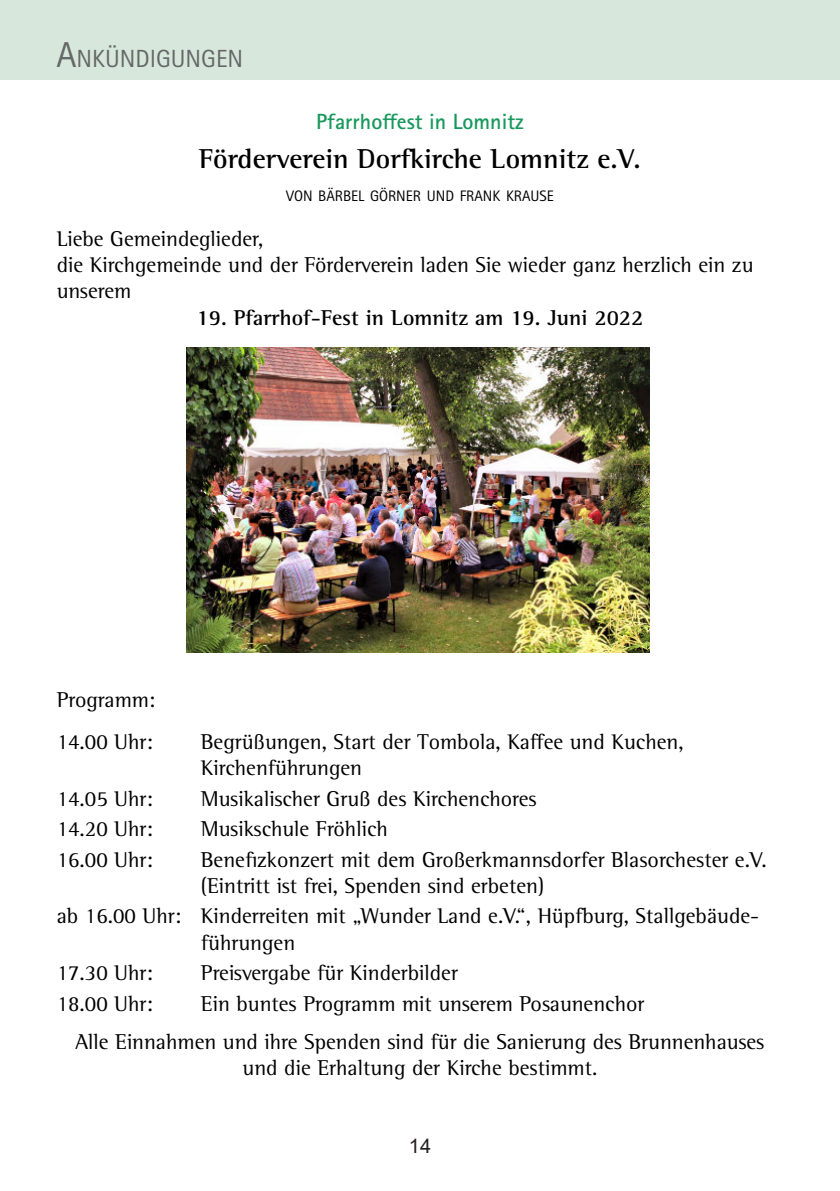
<style>
.page{position:relative;width:840px;height:1191px;background:#fff}
.page>*{position:absolute;margin:0;border:0;box-sizing:border-box;transform-origin:0 0}
.t1{font:700 28px "Rotis Semi Serif Pro";color:#000002}
.t2{font:24.8px "Rotis Sans Serif Pro";color:#656868}
.t3{font:22px/26.4px "Rotis Semi Serif Pro";color:#000002}
.t4{font:700 22px "Rotis Semi Serif Pro";color:#000002}
.t5{font:700 22px "Rotis Sans Serif Pro";color:#18985c}
.t6{font:20px "Arial";color:#231f20}
.t7{font:15.2px "Rotis Sans Serif Pro";color:#000002}
.s1{font-size:36px}
</style>
<div class="page">
<div style="left:0;top:0;width:839px;height:79px;background:#d8e7db"></div>
<img style="left:187px;top:347px;width:462px;height:305px">
<p class="t2" style="left:56px;top:49px;width:188px"><span class="s1">A</span>NKÜNDIGUNGEN</p>
<p class="t5" style="left:316px;top:113px;width:209px">Pfarrhoffest in Lomnitz</p>
<p class="t1" style="left:199px;top:149px;width:443px">Förderverein Dorfkirche Lomnitz e.V.</p>
<p class="t7" style="left:286px;top:190px;width:269px">VON BÄRBEL GÖRNER UND FRANK KRAUSE</p>
<p class="t3" style="left:57px;top:228px;width:698px">Liebe Gemeindeglieder,<br>die Kirchgemeinde und der Förderverein laden Sie wieder ganz herzlich ein zu unserem</p>
<p class="t4" style="left:196px;top:309px;width:448px">19. Pfarrhof-Fest in Lomnitz am 19. Juni 2022</p>
<p class="t3" style="left:57px;top:681px;width:100px;line-height:42.4px">Programm:<br>14.00 Uhr:</p>
<p class="t3" style="left:201px;top:731px;width:484px">Begrüßungen, Start der Tombola, Kaffee und Kuchen,<br>Kirchenführungen</p>
<p class="t3" style="left:57px;top:788px;width:98px">14.05 Uhr:</p>
<p class="t3" style="left:201px;top:788px;width:337px">Musikalischer Gruß des Kirchenchores</p>
<p class="t3" style="left:57px;top:818px;width:98px">14.20 Uhr:</p>
<p class="t3" style="left:201px;top:818px;width:188px">Musikschule Fröhlich</p>
<p class="t3" style="left:57px;top:849px;width:98px">16.00 Uhr:</p>
<p class="t3" style="left:201px;top:849px;width:567px">Benefizkonzert mit dem Großerkmannsdorfer Blasorchester e.V. (Eintritt ist frei, Spenden sind erbeten)</p>
<p class="t3" style="left:201px;top:905px;width:559px;text-indent:-144px">ab 16.00 Uhr: Kinderreiten mit „Wunder Land e.V.“, Hüpfburg, Stallgebäude&shy;führungen</p>
<p class="t3" style="left:57px;top:962px;width:98px">17.30 Uhr:</p>
<p class="t3" style="left:201px;top:962px;width:258px">Preisvergabe für Kinderbilder</p>
<p class="t3" style="left:57px;top:993px;width:98px">18.00 Uhr:</p>
<p class="t3" style="left:75px;top:987px;width:690px;line-height:38.4px;text-align:center">Ein buntes Programm mit unserem Posaunenchor<br>Alle Einnahmen und ihre Spenden sind für die Sanierung des Brunnenhauses</p>
<p class="t3" style="left:242px;top:1057px;width:356px">und die Erhaltung der Kirche bestimmt.</p>
<p class="t6" style="left:408px;top:1138px;width:24px">14</p>
</div>
